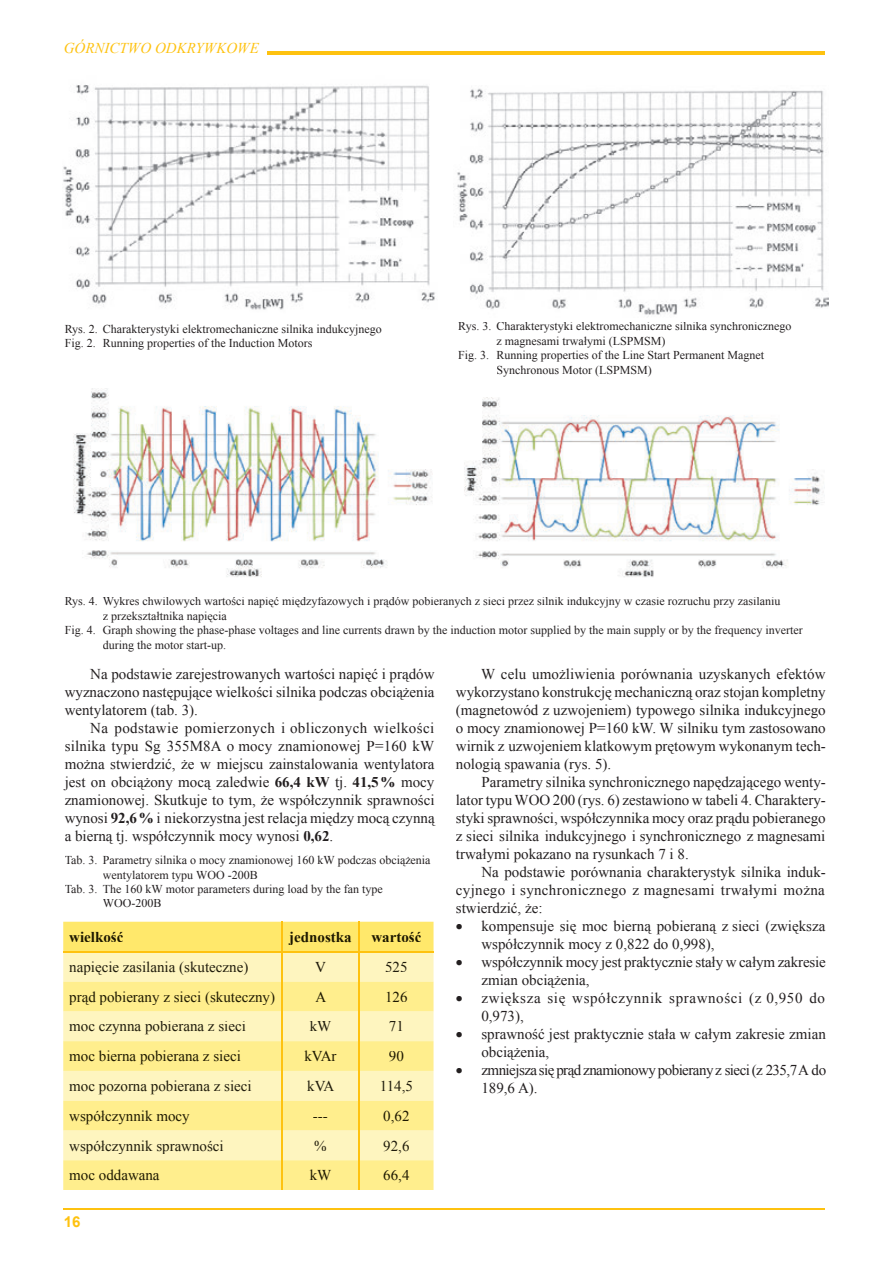
<style>
.page{position:relative;width:893px;height:1263px;background:#fff}
.page>*{position:absolute;margin:0;border:0;box-sizing:border-box;transform-origin:0 0}
.t1{font:15px/18px "Times New Roman";color:#231f20;text-align:justify}
.t2{font:15px "Times New Roman";color:#201c0c}
.t3{font:15px "Times New Roman";color:#1e1901}
.t4{font:15px/18px "Times New Roman";letter-spacing:-.035em;color:#231f20}
.t5{font:15px/18px "Times New Roman";letter-spacing:.04em;color:#231f20}
.t6{font:700 15px "Times New Roman";color:#1c1700}
.t7{font:italic 15px "Times New Roman";color:#fec210}
.t8{font:700 15px "Arial";color:#fec210}
.t9{font:12px/14.4px "Times New Roman";color:#231f20}
.s1{font-weight:700}
</style>
<div class="page">
<hr style="left:64px;top:1208px;width:761px;height:1px;background:#fec210">
<hr style="left:267px;top:51px;width:558px;height:3px;background:#fec210">
<img style="left:63px;top:85px;width:372px;height:225px">
<img style="left:457px;top:88px;width:371px;height:227px">
<svg style="left:63px;top:981px;width:370px;height:209px;background:#fef0a1"></svg>
<svg style="left:63px;top:922px;width:370px;height:59px;background:#feeb8b"></svg>
<hr style="left:358px;top:952px;width:2px;height:29px;background:#fec210">
<hr style="left:281px;top:981px;width:1px;height:30px;background:#fec210">
<hr style="left:358px;top:981px;width:2px;height:30px;background:#fec210">
<hr style="left:281px;top:1011px;width:1px;height:30px;background:#fec210">
<hr style="left:358px;top:1011px;width:2px;height:30px;background:#fec210">
<hr style="left:281px;top:1041px;width:1px;height:30px;background:#fec210">
<hr style="left:358px;top:1041px;width:2px;height:30px;background:#fec210">
<hr style="left:281px;top:1071px;width:1px;height:30px;background:#fec210">
<hr style="left:358px;top:1071px;width:2px;height:30px;background:#fec210">
<svg style="left:281px;top:1101px;width:1px;height:29px"></svg>
<hr style="left:358px;top:1101px;width:2px;height:29px;background:#fec210">
<hr style="left:281px;top:1130px;width:1px;height:30px;background:#fec210">
<hr style="left:358px;top:1130px;width:2px;height:30px;background:#fec210">
<hr style="left:281px;top:1160px;width:1px;height:30px;background:#fec210">
<hr style="left:358px;top:1160px;width:2px;height:30px;background:#fec210">
<div style="left:69px;top:931px;width:54px;height:11px;background:#ffe86b"></div>
<div style="left:289px;top:931px;width:62px;height:14px;background:#ffe86b"></div>
<div style="left:371px;top:931px;width:50px;height:11px;background:#ffe86b"></div>
<div style="left:69px;top:961px;width:179px;height:14px;background:#fef5bf"></div>
<div style="left:315px;top:962px;width:11px;height:10px;background:#fef5bf"></div>
<div style="left:386px;top:962px;width:21px;height:10px;background:#fef5bf"></div>
<div style="left:69px;top:991px;width:205px;height:14px;background:#ffee8d"></div>
<div style="left:316px;top:991px;width:10px;height:11px;background:#ffee8d"></div>
<div style="left:387px;top:991px;width:20px;height:11px;background:#ffee8d"></div>
<div style="left:69px;top:1021px;width:176px;height:14px;background:#fef5bf"></div>
<div style="left:310px;top:1021px;width:21px;height:11px;background:#fef5bf"></div>
<div style="left:389px;top:1021px;width:13px;height:11px;background:#fef5bf"></div>
<div style="left:69px;top:1051px;width:171px;height:13px;background:#ffee8d"></div>
<div style="left:304px;top:1051px;width:33px;height:10px;background:#ffee8d"></div>
<div style="left:389px;top:1051px;width:14px;height:10px;background:#ffee8d"></div>
<div style="left:69px;top:1080px;width:182px;height:14px;background:#fef5bf"></div>
<div style="left:307px;top:1080px;width:27px;height:11px;background:#fef5bf"></div>
<div style="left:382px;top:1081px;width:30px;height:12px;background:#fef5bf"></div>
<div style="left:69px;top:1110px;width:121px;height:14px;background:#ffee8d"></div>
<svg style="left:314px;top:1117px;width:13px;height:1px"></svg>
<div style="left:384px;top:1111px;width:25px;height:12px;background:#ffee8d"></div>
<div style="left:69px;top:1140px;width:154px;height:14px;background:#fef5bf"></div>
<div style="left:315px;top:1140px;width:11px;height:11px;background:#fef5bf"></div>
<div style="left:384px;top:1140px;width:25px;height:13px;background:#fef5bf"></div>
<div style="left:69px;top:1170px;width:91px;height:10px;background:#ffee8d"></div>
<div style="left:310px;top:1170px;width:21px;height:10px;background:#ffee8d"></div>
<div style="left:384px;top:1170px;width:25px;height:13px;background:#ffee8d"></div>
<img style="left:73px;top:388px;width:359px;height:189px">
<img style="left:464px;top:397px;width:361px;height:180px">
<p class="t7" style="left:64px;top:37px;width:197px">GÓRNICTWO ODKRYWKOWE</p>
<p class="t9" style="left:65px;top:321px;width:319px">Rys. 2. Charakterystyki elektromechaniczne silnika indukcyjnego<br>Fig. 2. Running properties of the Induction Motors</p>
<p class="t9" style="left:458px;top:319px;width:335px">Rys. 3. Charakterystyki elektromechaniczne silnika synchronicznego</p>
<p class="t9" style="left:496px;top:333px;width:170px">z magnesami trwałymi (LSPMSM)</p>
<p class="t9" style="left:458px;top:348px;width:307px">Fig. 3. Running properties of the Line Start Permanent Magnet</p>
<p class="t9" style="left:496px;top:362px;width:157px">Synchronous Motor (LSPMSM)</p>
<p class="t9" style="left:65px;top:594px;width:717px">Rys. 4. Wykres chwilowych wartości napięć międzyfazowych i prądów pobieranych z sieci przez silnik indukcyjny w czasie rozruchu przy zasilaniu</p>
<p class="t9" style="left:103px;top:608px;width:125px">z przekształtnika napięcia</p>
<p class="t9" style="left:65px;top:623px;width:740px">Fig. 4. Graph showing the phase-phase voltages and line currents drawn by the induction motor supplied by the main supply or by the frequency inverter</p>
<p class="t9" style="left:103px;top:637px;width:125px">during the motor start-up.</p>
<p class="t1" style="left:65px;top:665px;width:371px;text-indent:26px">Na podstawie zarejestrowanych wartości napięć i prądów wyznaczono następujące wielkości silnika podczas obciążenia wentylatorem (tab. 3).</p>
<p class="t1" style="left:65px;top:719px;width:371px;text-indent:26px">Na podstawie pomierzonych i obliczonych wielkości silnika typu Sg 355M8A o mocy znamionowej P=160 kW można stwierdzić, że w miejscu zainstalowania wentylatora jest on obciążony mocą zaledwie <span class="s1">66,4 kW</span> tj. <span class="s1">41,5 %</span> mocy znamionowej. Skutkuje to tym, że współczynnik sprawności wynosi <span class="s1">92,6 %</span> i niekorzystna jest relacja między mocą czynną a bierną tj. współczynnik mocy wynosi <span class="s1">0,62</span>.</p>
<p class="t9" style="left:65px;top:853px;width:367px">Tab. 3. Parametry silnika o mocy znamionowej 160 kW podczas obciążenia</p>
<p class="t9" style="left:103px;top:867px;width:156px">wentylatorem typu WOO -200B</p>
<p class="t9" style="left:65px;top:881px;width:319px">Tab. 3. The 160 kW motor parameters during load by the fan type</p>
<p class="t9" style="left:103px;top:896px;width:60px">WOO-200B</p>
<p class="t6" style="left:69px;top:926px;width:56px">wielkość</p>
<p class="t6" style="left:289px;top:926px;width:64px">jednostka</p>
<p class="t6" style="left:371px;top:926px;width:51px">wartość</p>
<p class="t2" style="left:69px;top:957px;width:181px">napięcie zasilania (skuteczne)</p>
<p class="t2" style="left:315px;top:957px;width:12px">V</p>
<p class="t2" style="left:385px;top:957px;width:24px">525</p>
<p class="t3" style="left:69px;top:986px;width:207px">prąd pobierany z sieci (skuteczny)</p>
<p class="t3" style="left:315px;top:986px;width:12px">A</p>
<p class="t3" style="left:385px;top:986px;width:24px">126</p>
<p class="t2" style="left:69px;top:1016px;width:178px">moc czynna pobierana z sieci</p>
<p class="t2" style="left:310px;top:1016px;width:23px">kW</p>
<p class="t2" style="left:389px;top:1016px;width:16px">71</p>
<p class="t3" style="left:69px;top:1046px;width:173px">moc bierna pobierana z sieci</p>
<p class="t3" style="left:304px;top:1046px;width:34px">kVAr</p>
<p class="t3" style="left:389px;top:1046px;width:16px">90</p>
<p class="t2" style="left:69px;top:1076px;width:184px">moc pozorna pobierana z sieci</p>
<p class="t2" style="left:307px;top:1076px;width:29px">kVA</p>
<p class="t2" style="left:380px;top:1076px;width:35px">114,5</p>
<p class="t3" style="left:69px;top:1106px;width:122px">współczynnik mocy</p>
<p class="t3" style="left:313px;top:1106px;width:16px">---</p>
<p class="t3" style="left:383px;top:1106px;width:28px">0,62</p>
<p class="t2" style="left:69px;top:1135px;width:156px">współczynnik sprawności</p>
<p class="t2" style="left:314px;top:1135px;width:14px">%</p>
<p class="t2" style="left:383px;top:1135px;width:28px">92,6</p>
<p class="t3" style="left:69px;top:1165px;width:92px">moc oddawana</p>
<p class="t3" style="left:310px;top:1165px;width:23px">kW</p>
<p class="t3" style="left:383px;top:1165px;width:28px">66,4</p>
<p class="t8" style="left:64px;top:1212px;width:18px">16</p>
<p class="t1" style="left:456px;top:665px;width:371px;text-indent:25px">W celu umożliwienia porównania uzyskanych efektów wykorzystano konstrukcję mechaniczną oraz stojan kompletny (magnetowód z uzwojeniem) typowego silnika indukcyjnego o mocy znamionowej P=160 kW. W silniku tym zastosowano wirnik z uzwojeniem klatkowym prętowym wykonanym tech&shy;nologią spawania (rys. 5).</p>
<p class="t1" style="left:456px;top:773px;width:371px;text-indent:26px">Parametry silnika synchronicznego napędzającego wenty&shy;lator typu WOO 200 (rys. 6) zestawiono w tabeli 4. Charaktery&shy;styki sprawności, współczynnika mocy oraz prądu pobieranego z sieci silnika indukcyjnego i synchronicznego z magnesami trwałymi pokazano na rysunkach 7 i 8.</p>
<p class="t1" style="left:456px;top:863px;width:371px;text-indent:26px">Na podstawie porównania charakterystyk silnika induk&shy;cyjnego i synchronicznego z magnesami trwałymi można stwierdzić, że:</p>
<p class="t1" style="left:481px;top:917px;width:346px;text-indent:-26px">• kompensuje się moc bierną pobieraną z sieci (zwiększa współczynnik mocy z 0,822 do 0,998),</p>
<p class="t1" style="left:481px;top:953px;width:346px;text-indent:-26px">• współczynnik mocy jest praktycznie stały w całym zakresie zmian obciążenia,</p>
<p class="t5" style="left:481px;top:989px;width:345px;text-indent:-26px">• zwiększa się współczynnik sprawności (z 0,950 do<br>0,973),</p>
<p class="t1" style="left:481px;top:1025px;width:346px;text-indent:-26px">• sprawność jest praktycznie stała w całym zakresie zmian obciążenia,</p>
<p class="t4" style="left:481px;top:1061px;width:346px;text-indent:-26px">• zmniejsza się prąd znamionowy pobierany z sieci (z 235,7 A do<br>189,6 A).</p>
</div>
